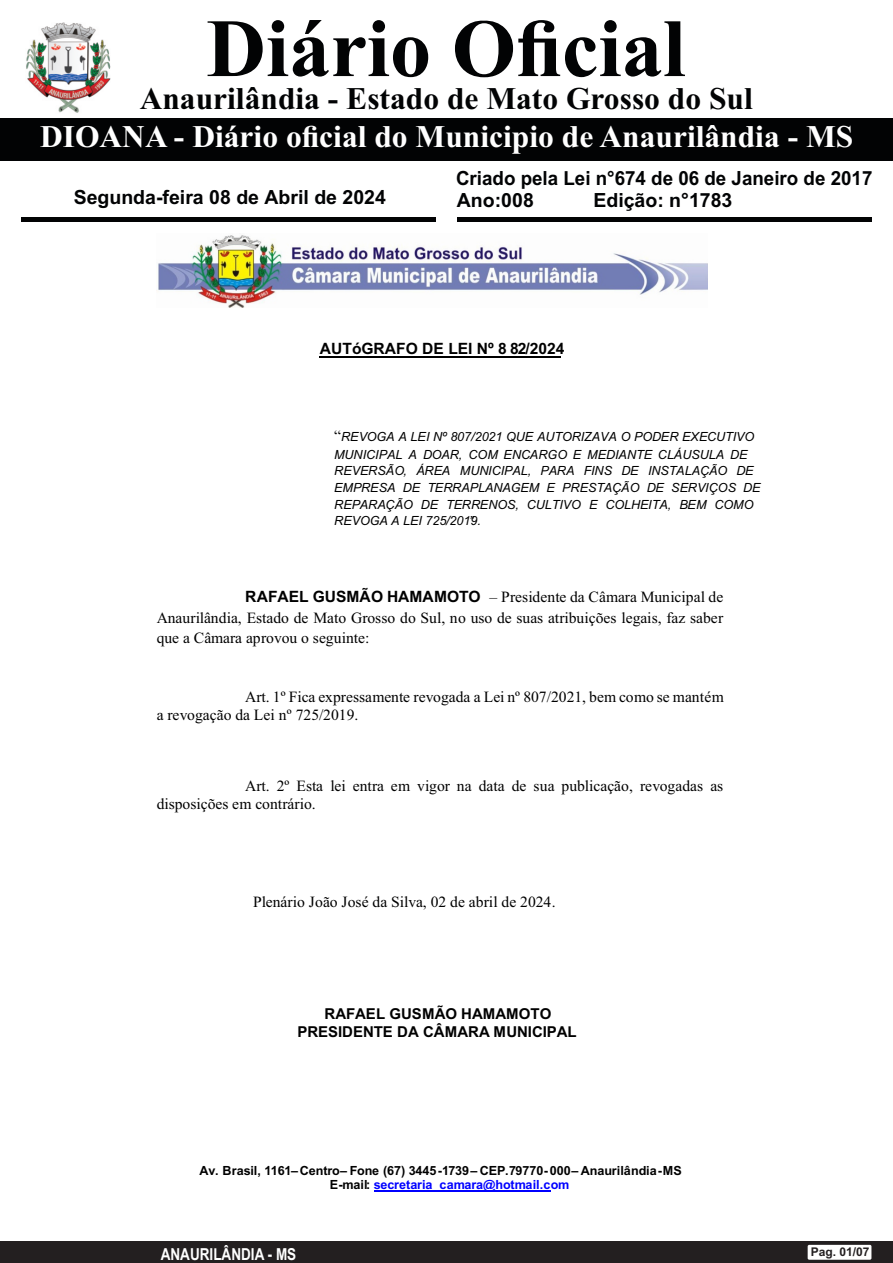
<style>
.page{position:relative;width:893px;height:1263px;background:#fff}
.page>*{position:absolute;margin:0;border:0;box-sizing:border-box;transform-origin:0 0}
.t1{font:700 82.5px "Times New Roman";color:#020304}
.t2{font:700 31.5px "Times New Roman";color:#fff}
.t3{font:700 31.5px "Times New Roman";color:#020304}
.t4{font:700 19.5px "Arial";color:#020304}
.t5{font:700 19.5px "Arial";color:#020304;scale:.96 1}
.t6{font:700 16.5px "Arial Narrow";color:#fff}
.t7{font:15.6px/20.5px "Times New Roman";color:#000}
.t8{font:700 15.6px "Arial";color:#000}
.t9{font:700 15px/17.1px "Arial";color:#000;text-align:center}
.t10{font:italic 12.6px/16.6px "Arial";color:#000}
.t11{font:700 12.6px/14.4px "Arial";color:#000}
.t12{font:700 12px "Arial";color:#231f20}
.s1{font-family:"Times New Roman";font-style:normal;font-size:15.6px}
.s2{font-family:"Arial";font-weight:700}
.s3{color:#00f}
</style>
<div class="page">
<div style="left:0;top:1241px;width:893px;height:22px;background:#231f20"></div>
<div style="left:808px;top:1245px;width:63px;height:15px;background:#fff;border-radius:2px"></div>
<div style="left:0;top:118px;width:893px;height:43px;background:#020304"></div>
<hr style="left:21px;top:218px;width:415px;height:4px;background:#020304">
<hr style="left:457px;top:218px;width:415px;height:4px;background:#020304">
<img style="left:26px;top:23px;width:85px;height:90px">
<img style="left:158px;top:235px;width:550px;height:73px">
<hr style="left:374px;top:1191px;width:176px;height:1px;background:#00f">
<hr style="left:320px;top:356px;width:241px;height:2px;background:#000">
<h1 class="t1" style="left:206px;top:20px;width:481px">Diário Oficial</h1>
<h2 class="t3" style="left:140px;top:87px;width:615px">Anaurilândia - Estado de Mato Grosso do Sul</h2>
<h2 class="t2" style="left:40px;top:126px;width:815px">DIOANA - Diário oficial do Municipio de Anaurilândia - MS</h2>
<p class="t5" style="left:456px;top:171px;width:435px">Criado pela Lei n°674 de 06 de Janeiro de 2017</p>
<p class="t4" style="left:74px;top:189px;width:314px">Segunda-feira 08 de Abril de 2024</p>
<p class="t4" style="left:457px;top:193px;width:78px">Ano:008</p>
<p class="t4" style="left:593px;top:193px;width:140px">Edição: n°1783</p>
<p class="t8" style="left:320px;top:343px;width:246px">AUTóGRAFO DE LEI Nº 8 82/2024</p>
<p class="t10" style="left:334px;top:428px;width:422px;line-height:18px"><span class="s1">“</span>REVOGA A LEI Nº 807/2021 QUE AUTORIZAVA O PODER EXECUTIVO<br>MUNICIPAL A DOAR, COM ENCARGO E MEDIANTE CLÁUSULA DE</p>
<p class="t10" style="left:334px;top:464px;width:428px">REVERSÃO, ÁREA MUNICIPAL, PARA FINS DE INSTALAÇÃO DE EMPRESA DE TERRAPLANAGEM E PRESTAÇÃO DE SERVIÇOS DE REPARAÇÃO DE TERRENOS, CULTIVO E COLHEITA, BEM COMO REVOGA A LEI 725/2019” .</p>
<p class="t7" style="left:157px;top:588px;width:568px;text-align:justify;text-indent:89px"><span class="s2">RAFAEL GUSMÃO HAMAMOTO</span> – Presidente da Câmara Municipal de Anaurilândia, Estado de Mato Grosso do Sul, no uso de suas atribuições legais, faz saber que a Câmara aprovou o seguinte:</p>
<p class="t7" style="left:157px;top:689px;width:569px;line-height:18px;text-indent:89px">Art. 1º Fica expressamente revogada a Lei nº 807/2021, bem como se mantém a revogação da Lei nº 725/2019.</p>
<p class="t7" style="left:157px;top:778px;width:568px;line-height:18px;text-indent:89px">Art. 2º Esta lei entra em vigor na data de sua publicação, revogadas as disposições em contrário.</p>
<p class="t7" style="left:253px;top:893px;width:304px">Plenário João José da Silva, 02 de abril de 2024.</p>
<p class="t9" style="left:297px;top:1007px;width:281px">RAFAEL GUSMÃO HAMAMOTO<br>PRESIDENTE DA CÂMARA MUNICIPAL</p>
<p class="t11" style="left:330px;top:1164px;width:354px;text-indent:-130px">Av. Brasil, 1161 –Centro– Fone (67) 3445-1739– CEP.79770-000– Anaurilândia-MS<br>E-mail: <span class="s3">secretaria_camara@hotmail.com</span></p>
<p class="t6" style="left:161px;top:1241px;width:137px">ANAURILÂNDIA - MS</p>
<p class="t12" style="left:811px;top:1248px;width:60px">Pag. 01/07</p>
</div>
